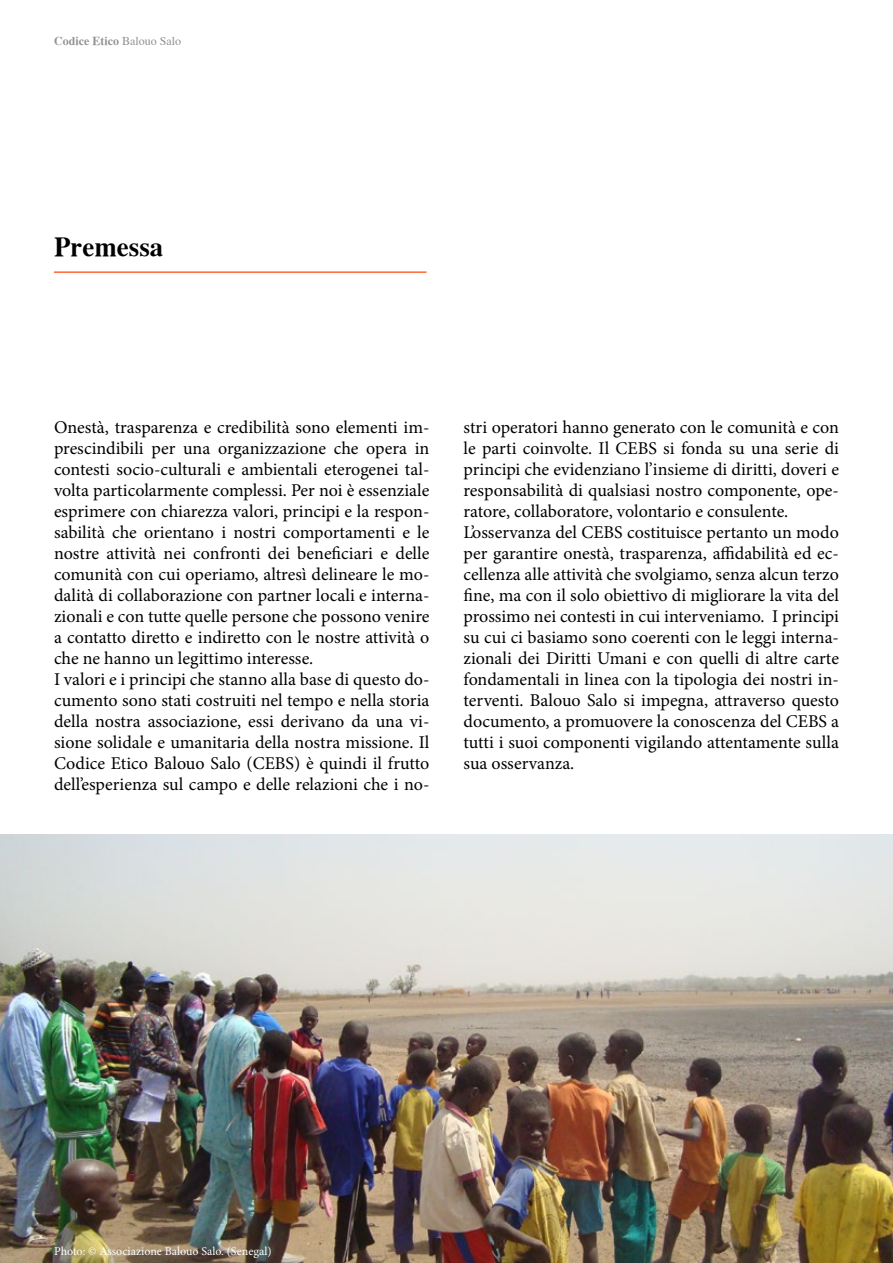
<style>
.page{position:relative;width:893px;height:1263px;background:#fff}
.page>*{position:absolute;margin:0;border:0;box-sizing:border-box;transform-origin:0 0}
.t1{font:700 27px "Romantic";color:#000}
.t2{font:18px/21px "Minion Pro";color:#000}
.t3{font:12px "Minion Pro";color:#fff}
.t4{font:700 12px "Romantic";color:#8f9194}
.s1{font-weight:400}
</style>
<div class="page">
<hr style="left:54px;top:271px;width:372px;height:2px;background:#f63">
<img style="left:0;top:834px;width:893px;height:429px">
<p class="t4" style="left:54px;top:33px;width:128px">Codice Etico <span class="s1">Balouo Salo</span></p>
<h1 class="t1" style="left:54px;top:230px;width:111px">Premessa</h1>
<p class="t2" style="left:54px;top:417px;width:377px">Onestà, trasparenza e credibilità sono elementi im&shy;prescindibili per una organizzazione che opera in contesti socio-culturali e ambientali eterogenei tal&shy;volta particolarmente complessi. Per noi è essenziale esprimere con chiarezza valori, principi e la respon&shy;sabilità che orientano i nostri comportamenti e le nostre attività nei confronti dei beneficiari e delle comunità con cui operiamo, altresì delineare le mo&shy;dalità di collaborazione con partner locali e interna&shy;zionali e con tutte quelle persone che possono venire a contatto diretto e indiretto con le nostre attività o che ne hanno un legittimo interesse.<br>I valori e i principi che stanno alla base di questo do&shy;cumento sono stati costruiti nel tempo e nella storia della nostra associazione, essi derivano da una vi&shy;sione solidale e umanitaria della nostra missione. Il Codice Etico Balouo Salo (CEBS) è quindi il frutto dell’esperienza sul campo e delle relazioni che i no-</p>
<p class="t2" style="left:463px;top:417px;width:377px">stri operatori hanno generato con le comunità e con le parti coinvolte. Il CEBS si fonda su una serie di principi che evidenziano l’insieme di diritti, doveri e responsabilità di qualsiasi nostro componente, ope&shy;ratore, collaboratore, volontario e consulente.<br>L’osservanza del CEBS costituisce pertanto un modo per garantire onestà, trasparenza, affidabilità ed ec&shy;cellenza alle attività che svolgiamo, senza alcun terzo fine, ma con il solo obiettivo di migliorare la vita del prossimo nei contesti in cui interveniamo. I principi su cui ci basiamo sono coerenti con le leggi interna&shy;zionali dei Diritti Umani e con quelli di altre carte fondamentali in linea con la tipologia dei nostri in&shy;terventi. Balouo Salo si impegna, attraverso questo documento, a promuovere la conoscenza del CEBS a tutti i suoi componenti vigilando attentamente sulla sua osservanza.</p>
<p class="t3" style="left:54px;top:1243px;width:219px">Photo: © Associazione Balouo Salo. (Senegal)</p>
</div>
